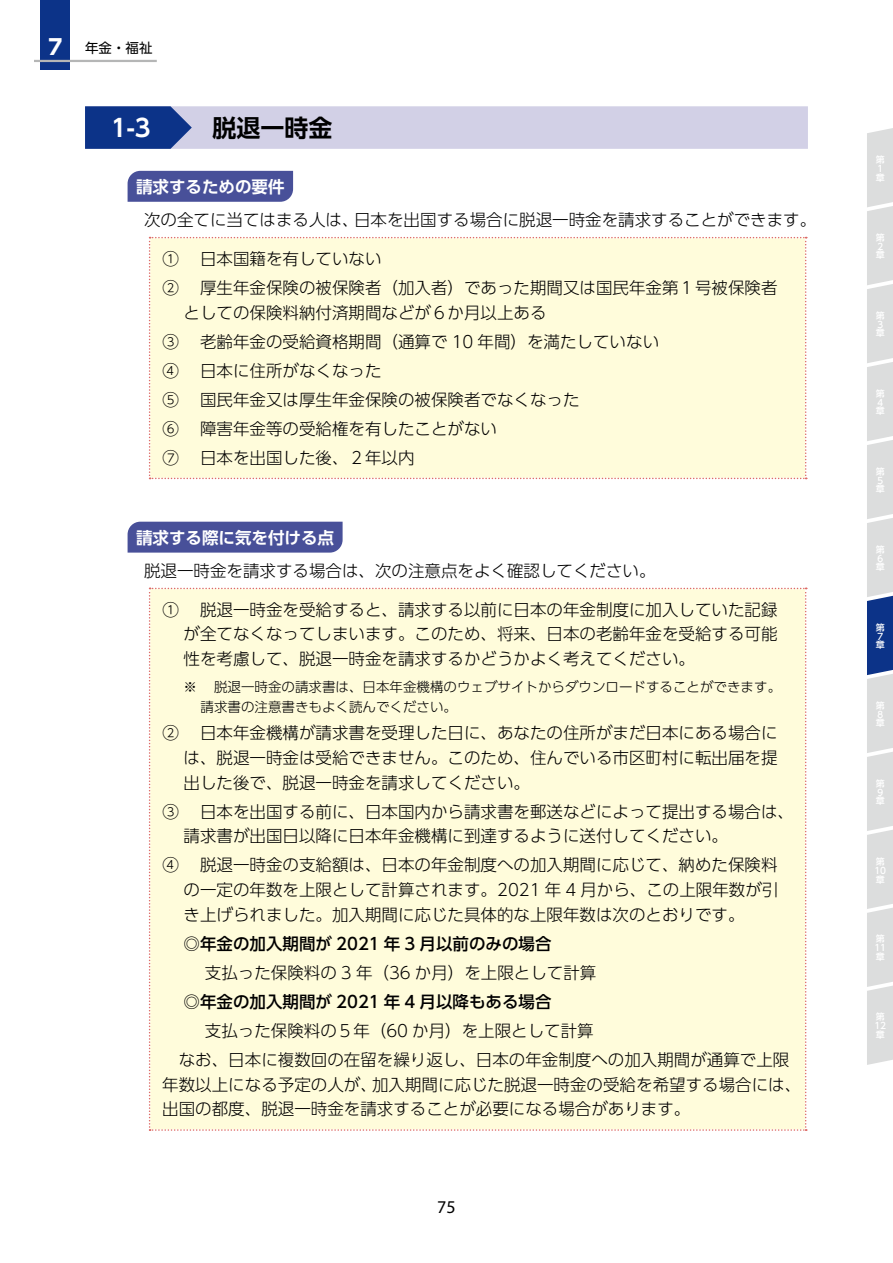
<style>
.page{position:relative;width:893px;height:1263px;background:#fff}
.page>*{position:absolute;margin:0;border:0;box-sizing:border-box;transform-origin:0 0}
.t1{font:700 24px "UD Shin Go Pro De";color:#000}
.t2{font:700 24px "UD Shin Go Pro De";color:#fff}
.t3{font:700 21px "UD Shin Go Pro";color:#fff}
.t4{font:18px "Myriad Pro";color:#000}
.t5{font:300 16.5px/24.8px "UD Shin Go Pro";color:#000}
.t6{font:500 16.5px "UD Shin Go Pro";color:#000}
.t7{font:700 16.5px "UD Shin Go Pro De";color:#fff}
.t8{font:300 13.5px/20.2px "UD Shin Go Pro";color:#000}
.t9{font:13.5px "UD Shin Go Pro";color:#000}
.t10{font:500 9px/8.7px "UD Shin Go NT Pr 6 N";color:#fff}
</style>
<div class="page">
<div style="left:40px;top:0;width:30px;height:70px;background:#0c3388"></div>
<hr style="left:34px;top:60px;width:123px;height:2px;background:#b5b6b6">
<svg style="left:867px;top:128px;width:26px;height:937px;background:#cdd1d7"></svg>
<div style="left:128px;top:171px;width:165px;height:31px;background:#485099"></div>
<div style="left:128px;top:522px;width:215px;height:31px;background:#485099"></div>
<svg style="left:85px;top:106px;width:723px;height:43px;background:#b8bbd9"></svg>
<div style="left:149px;top:237px;width:658px;height:242px;background:#fffcdb"></div>
<div style="left:149px;top:588px;width:658px;height:543px;background:#fffcdb"></div>
<p class="t3" style="left:48px;top:30px;width:15px">7</p>
<p class="t9" style="left:85px;top:37px;width:69px">年金・福祉</p>
<h1 class="t2" style="left:111px;top:109px;width:41px">1-3</h1>
<h1 class="t1" style="left:213px;top:108px;width:121px">脱退一時金</h1>
<p class="t7" style="left:136px;top:173px;width:150px">請求するための要件</p>
<p class="t5" style="left:144px;top:207px;width:674px">次の全てに当てはまる人は、日本を出国する場合に脱退一時金を請求することができます。</p>
<p class="t5" style="left:162px;top:244px;width:617px;line-height:29px">① 　日本国籍を有していない<br>② 　厚生年金保険の被保険者（加入者）であった期間又は国民年金第１号被保険者</p>
<p class="t5" style="left:162px;top:297px;width:498px;line-height:29px;text-indent:21px">としての保険料納付済期間などが６か月以上ある<br>③ 　老齢年金の受給資格期間（通算で 10 年間）を満たしていない<br>④ 　日本に住所がなくなった<br>⑤ 　国民年金又は厚生年金保険の被保険者でなくなった<br>⑥ 　障害年金等の受給権を有したことがない<br>⑦ 　日本を出国した後、２年以内</p>
<p class="t7" style="left:136px;top:524px;width:199px">請求する際に気を付ける点</p>
<p class="t5" style="left:144px;top:558px;width:513px">脱退一時金を請求する場合は、次の注意点をよく確認してください。</p>
<p class="t5" style="left:184px;top:596px;width:596px;text-align:justify;text-indent:-21px">① 　脱退一時金を受給すると、請求する以前に日本の年金制度に加入していた記録が全てなくなってしまいます。このため、将来、日本の老齢年金を受給する可能性を考慮して、脱退一時金を請求するかどうかよく考えてください。</p>
<p class="t8" style="left:201px;top:676px;width:582px;text-indent:-17px">※ 　脱退一時金の請求書は、日本年金機構のウェブサイトからダウンロードすることができます。請求書の注意書きもよく読んでください。</p>
<p class="t5" style="left:184px;top:720px;width:596px;text-align:justify;text-indent:-21px">② 　日本年金機構が請求書を受理した日に、あなたの住所がまだ日本にある場合には、脱退一時金は受給できません。このため、住んでいる市区町村に転出届を提出した後で、脱退一時金を請求してください。</p>
<p class="t5" style="left:184px;top:798px;width:612px;text-indent:-21px">③ 　日本を出国する前に、日本国内から請求書を郵送などによって提出する場合は、請求書が出国日以降に日本年金機構に到達するように送付してください。</p>
<p class="t5" style="left:184px;top:852px;width:596px;text-align:justify;text-indent:-21px">④ 　脱退一時金の支給額は、日本の年金制度への加入期間に応じて、納めた保険料の一定の年数を上限として計算されます。2021 年 4 月から、この上限年数が引き上げられました。加入期間に応じた具体的な上限年数は次のとおりです。</p>
<p class="t6" style="left:184px;top:930px;width:369px">◎年金の加入期間が 2021 年 3 月以前のみの場合</p>
<p class="t5" style="left:205px;top:959px;width:393px">支払った保険料の 3 年（36 か月）を上限として計算</p>
<p class="t6" style="left:184px;top:988px;width:369px">◎年金の加入期間が 2021 年 4 月以降もある場合</p>
<p class="t5" style="left:179px;top:1015px;width:612px;line-height:29px;text-indent:26px">支払った保険料の５年（60 か月）を上限として計算<br>なお、日本に複数回の在留を繰り返し、日本の年金制度への加入期間が通算で上限</p>
<p class="t5" style="left:162px;top:1071px;width:640px">年数以上になる予定の人が、加入期間に応じた脱退一時金の受給を希望する場合には、出国の都度、脱退一時金を請求することが必要になる場合があります。</p>
<p class="t4" style="left:437px;top:1195px;width:20px">75</p>
<p class="t10" style="left:876px;top:155px;width:10px">第<br>１章</p>
<p class="t10" style="left:876px;top:233px;width:10px">第<br>２章</p>
<p class="t10" style="left:876px;top:311px;width:10px">第<br>３章</p>
<p class="t10" style="left:876px;top:389px;width:10px">第<br>４章</p>
<p class="t10" style="left:876px;top:467px;width:10px">第<br>５章</p>
<p class="t10" style="left:876px;top:545px;width:10px">第<br>６章</p>
<p class="t10" style="left:876px;top:623px;width:10px">第<br>７章</p>
<p class="t10" style="left:876px;top:701px;width:10px">第<br>８章</p>
<p class="t10" style="left:876px;top:779px;width:10px">第<br>９章</p>
<p class="t10" style="left:874px;top:856px;width:13px">第<br>10章</p>
<p class="t10" style="left:874px;top:934px;width:13px">第<br>11章</p>
<p class="t10" style="left:874px;top:1012px;width:13px">第<br>12章</p>
</div>
